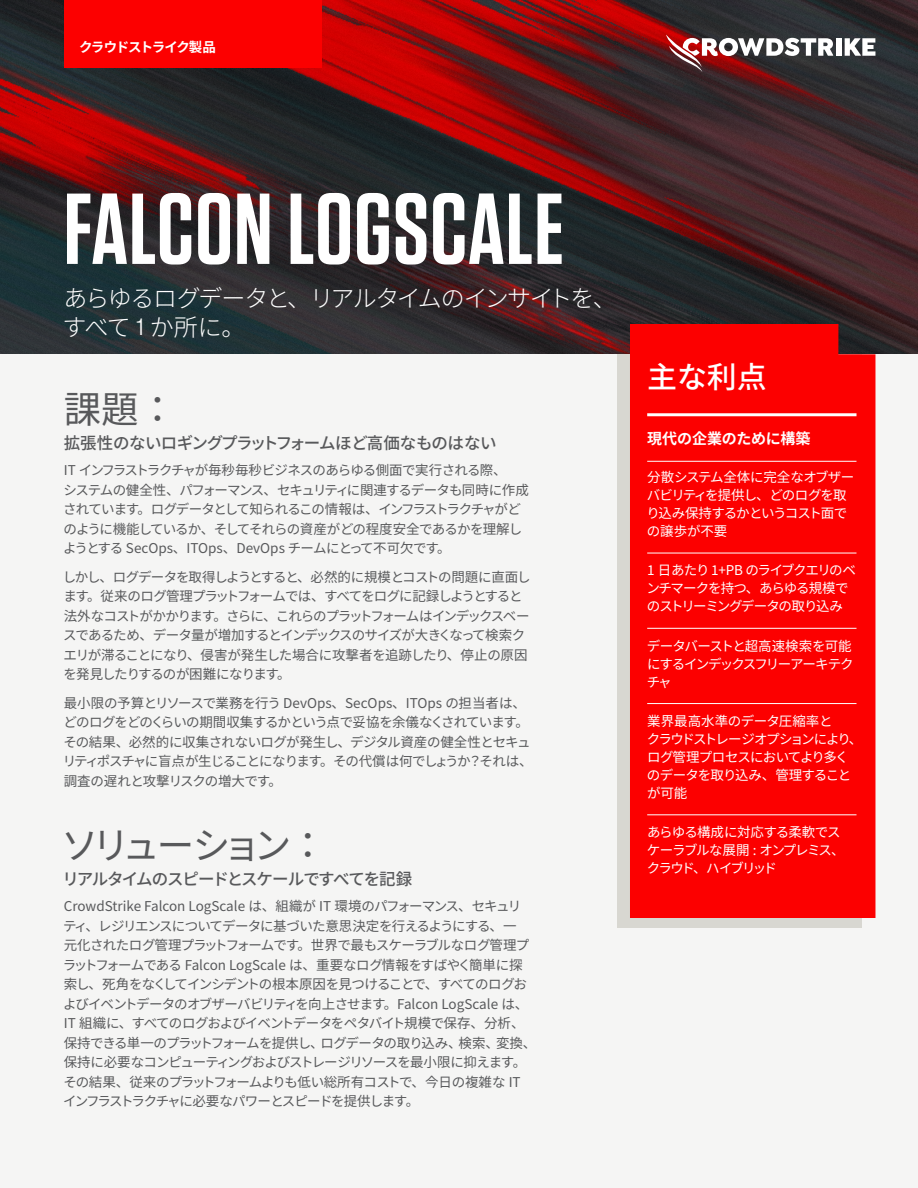
<style>
.page{position:relative;width:918px;height:1188px;background:#f5f5f4}
.page>*{position:absolute;margin:0;border:0;box-sizing:border-box;transform-origin:0 0}
.t1{font:600 100.5px "Tungsten";letter-spacing:.01em;color:#fff}
.t2{font:37.5px "Noto Sans JP";letter-spacing:-.18em;color:#58595b}
.t3{font:500 30px "Noto Sans JP";color:#fff}
.t4{font:300 24px/28.5px "Noto Sans JP";letter-spacing:-.065em;color:#fff}
.subhead{font:500 16.5px "Noto Sans JP";letter-spacing:-.035em;color:#58595b}
.subhead-2{font:500 16.5px "Noto Sans JP";letter-spacing:-.065em;color:#58595b}
._6_text{font:700 15px "Noto Sans JP";letter-spacing:-.005em;color:#fff}
.body{font:13.5px/19.5px "Noto Sans JP";letter-spacing:-.06em;color:#58595b}
._6_text-2{font:13.5px/18px "Noto Sans JP";letter-spacing:-.07em;color:#fff}
.body-2{font:13.5px/19.5px "Noto Sans JP";letter-spacing:-.035em;color:#58595b}
._6_text-3{font:13.5px/18px "Noto Sans JP";letter-spacing:-.05em;color:#fff}
.t5{font:700 13.5px "Noto Sans JP";letter-spacing:-.095em;color:#fff}
.s1{font-family:"Haas Grot Disp 45"}
</style>
<div class="page">
<div style="left:617px;top:353px;width:245px;height:575px;background:#d8d7d1"></div>
<img style="left:0;top:0;width:918px;height:354px">
<div style="left:836px;top:38px;width:5px;height:18px;background:#fff"></div>
<svg style="left:845px;top:38px;width:30px;height:18px"></svg>
<svg style="left:666px;top:35px;width:167px;height:37px"></svg>
<div style="left:630px;top:324px;width:245px;height:594px;background:#fc0000"></div>
<hr style="left:647px;top:413px;width:210px;height:3px;background:#fff">
<hr style="left:647px;top:461px;width:210px;height:1px;background:#fff">
<hr style="left:647px;top:553px;width:210px;height:1px;background:#fff">
<hr style="left:647px;top:628px;width:210px;height:1px;background:#fff">
<hr style="left:647px;top:703px;width:210px;height:1px;background:#fff">
<hr style="left:647px;top:814px;width:210px;height:1px;background:#fff">
<div style="left:64px;top:0;width:258px;height:68px;background:#fc0000"></div>
<p class="t5" style="left:79px;top:39px;width:138px">クラウドストライク製品</p>
<p class="t1" style="left:64px;top:176px;width:502px">FALCON LOGSCALE</p>
<p class="t4" style="left:62px;top:285px;width:556px">あらゆるログデータと、リアルタイムのインサイトを、すべて <span class="s1">1</span> か所に。</p>
<p class="t2" style="left:64px;top:388px;width:114px">課題：</p>
<p class="subhead" style="left:64px;top:434px;width:434px">拡張性のないロギングプラットフォームほど高価なものはない</p>
<p class="body" style="left:63px;top:461px;width:467px">IT インフラストラクチャが毎秒毎秒ビジネスのあらゆる側面で実行される際、<br>システムの健全性、パフォーマンス、セキュリティに関連するデータも同時に作成されています。ログデータとして知られるこの情報は、インフラストラクチャがどのように機能しているか、そしてそれらの資産がどの程度安全であるかを理解しようとする SecOps、ITOps、DevOps チームにとって不可欠です。</p>
<p class="body" style="left:63px;top:567px;width:470px">しかし、ログデータを取得しようとすると、必然的に規模とコストの問題に直面します。従来のログ管理プラットフォームでは、すべてをログに記録しようとすると法外なコストがかかります。さらに、これらのプラットフォームはインデックスベースであるため、データ量が増加するとインデックスのサイズが大きくなって検索クエリが滞ることになり、侵害が発生した場合に攻撃者を追跡したり、停止の原因を発見したりするのが困難になります。</p>
<p class="body-2" style="left:63px;top:693px;width:471px">最小限の予算とリソースで業務を行う DevOps、SecOps、ITOps の担当者は、どのログをどのくらいの期間収集するかという点で妥協を余儀なくされています。その結果、必然的に収集されないログが発生し、デジタル資産の健全性とセキュリティポスチャに盲点が生じることになります。その代償は何でしょうか？それは、調査の遅れと攻撃リスクの増大です。</p>
<p class="t2" style="left:61px;top:824px;width:267px">ソリューション：</p>
<p class="subhead-2" style="left:63px;top:870px;width:351px">リアルタイムのスピードとスケールですべてを記録</p>
<p class="body" style="left:63px;top:897px;width:475px">CrowdStrike Falcon LogScale は、組織が IT 環境のパフォーマンス、セキュリティ、レジリエンスについてデータに基づいた意思決定を行えるようにする、一<br>元化されたログ管理プラットフォームです。世界で最もスケーラブルなログ管理プラットフォームである Falcon LogScale は、重要なログ情報をすばやく簡単に探索し、死角をなくしてインシデントの根本原因を見つけることで、すべてのログおよびイベントデータのオブザーバビリティを向上させます。Falcon LogScale は、IT 組織に、すべてのログおよびイベントデータをペタバイト規模で保存、分析、保持できる単一のプラットフォームを提供し、ログデータの取り込み、検索、変換、保持に必要なコンピューティングおよびストレージリソースを最小限に抑えます。その結果、従来のプラットフォームよりも低い総所有コストで、今日の複雑な ITインフラストラクチャに必要なパワーとスピードを提供します。</p>
<p class="t3" style="left:647px;top:361px;width:121px">主な利点</p>
<p class="_6_text" style="left:647px;top:430px;width:165px">現代の企業のために構築</p>
<p class="_6_text-3" style="left:646px;top:469px;width:209px">分散システム全体に完全なオブザーバビリティを提供し、どのログを取り込み保持するかというコスト面での譲歩が不要</p>
<p class="_6_text-2" style="left:646px;top:562px;width:211px">1 日あたり 1+PB のライブクエリのベンチマークを持つ、あらゆる規模でのストリーミングデータの取り込み</p>
<p class="_6_text-2" style="left:647px;top:637px;width:209px">データバーストと超高速検索を可能にするインデックスフリーアーキテクチャ</p>
<p class="_6_text-2" style="left:647px;top:712px;width:217px">業界最高水準のデータ圧縮率と<br>クラウドストレージオプションにより、ログ管理プロセスにおいてより多くのデータを取り込み、管理することが可能</p>
<p class="_6_text-2" style="left:647px;top:824px;width:199px">あらゆる構成に対応する柔軟でスケーラブルな展開 : オンプレミス、クラウド、ハイブリッド</p>
</div>
